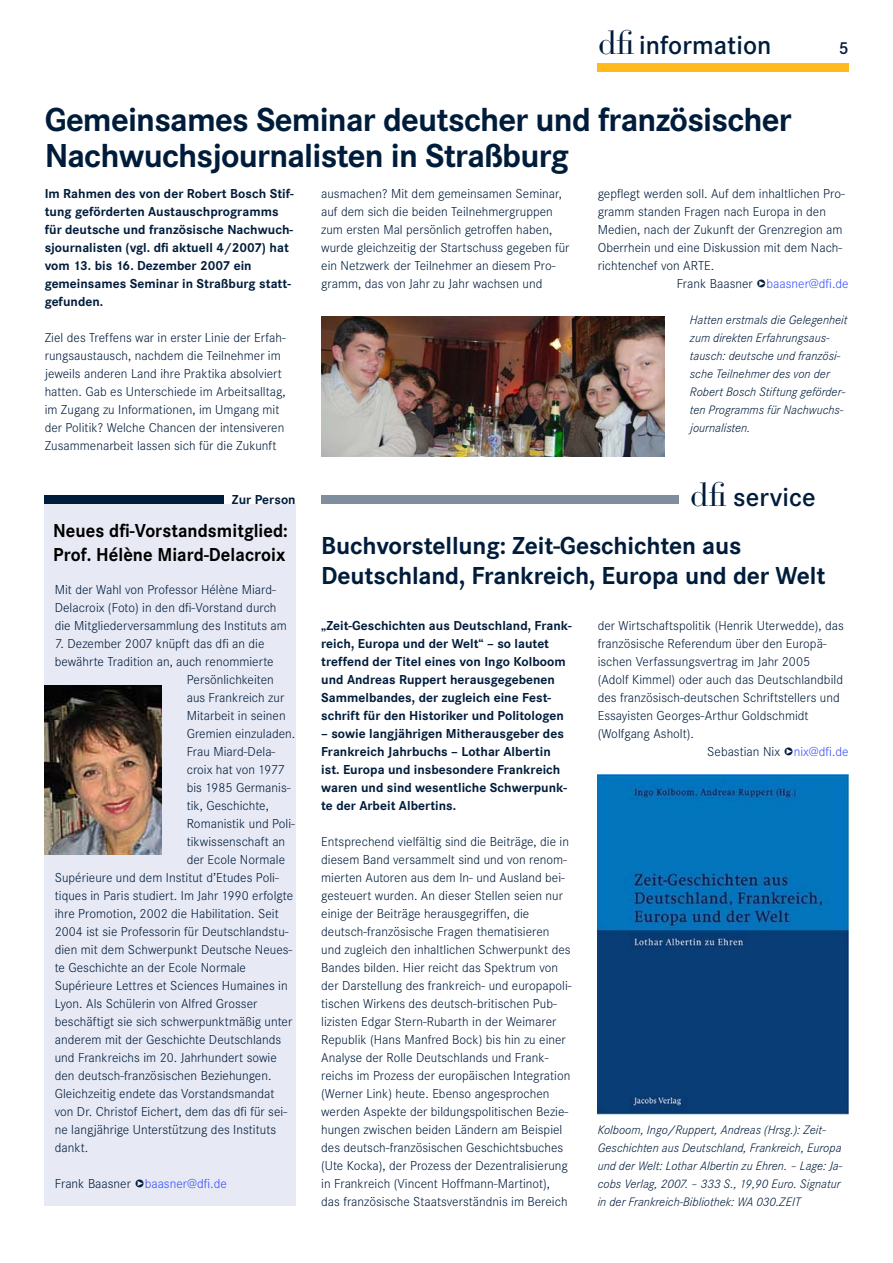
<style>
.page{position:relative;width:893px;height:1263px;background:#fff}
.page>*{position:absolute;margin:0;border:0;box-sizing:border-box;transform-origin:0 0}
.t1{font:700 34.5px/36px "Corporate S";letter-spacing:-.025em;color:#001c3b}
.t2{font:600 27px "Corporate S";letter-spacing:.005em;color:#001c3b}
.t3{font:700 25.5px/30px "Corporate S";letter-spacing:-.005em;color:#001c3b}
.t4{font:700 19.5px/24px "Corporate S";color:#000;scale:.95 1}
.t5{font:600 18px "Corporate S";color:#001c3b}
.t6{font:300 13.5px/18px "Corporate S";letter-spacing:.005em;color:#001c3b}
.t7{font:700 13.5px/18px "Corporate S";letter-spacing:.005em;color:#001c3b}
.t8{font:300 13.5px "Corporate S";letter-spacing:.005em;color:#3751ff}
.t9{font:italic 300 12.75px/18px "Corporate S";letter-spacing:.005em;color:#001c3b}
.s1{font-family:"Bauer Bodoni";font-weight:400;font-size:33px}
.s2{color:#001c3b}
.s3{color:#3751ff}
</style>
<div class="page">
<div style="left:597px;top:63px;width:251px;height:9px;background:#ffba1d"></div>
<img style="left:597px;top:774px;width:251px;height:341px">
<div style="left:45px;top:504px;width:251px;height:702px;background:#e7e9f4"></div>
<div style="left:45px;top:495px;width:179px;height:9px;background:#001c3b"></div>
<img style="left:45px;top:685px;width:116px;height:169px">
<div style="left:321px;top:495px;width:357px;height:9px;background:#808d9d"></div>
<img style="left:321px;top:317px;width:343px;height:140px">
<h2 class="t2" style="left:597px;top:34px;width:175px"><span class="s1">dfi</span> information</h2>
<h3 class="t5" style="left:838px;top:41px;width:11px">5</h3>
<h1 class="t1" style="left:45px;top:104px;width:748px">Gemeinsames Seminar deutscher und französischer<br>Nachwuchsjournalisten in Straßburg</h1>
<p class="t7" style="left:45px;top:186px;width:250px">Im Rahmen des von der Robert Bosch Stif&shy;tung geförderten Austauschprogramms für deutsche und französische Nachwuch&shy;sjournalisten (vgl. dfi aktuell 4/2007) hat vom 13. bis 16. Dezember 2007 ein gemeinsames Seminar in Straßburg statt&shy;gefunden.</p>
<p class="t6" style="left:45px;top:330px;width:243px">Ziel des Treffens war in erster Linie der Erfah&shy;rungsaustausch, nachdem die Teilnehmer im jeweils anderen Land ihre Praktika absolviert hatten. Gab es Unterschiede im Arbeitsalltag, im Zugang zu Informationen, im Umgang mit der Politik? Welche Chancen der intensiveren Zusammenarbeit lassen sich für die Zukunft</p>
<p class="t6" style="left:321px;top:186px;width:250px">ausmachen? Mit dem gemeinsamen Seminar, auf dem sich die beiden Teilnehmergruppen zum ersten Mal persönlich getroffen haben, wurde gleichzeitig der Startschuss gegeben für ein Netzwerk der Teilnehmer an diesem Pro&shy;gramm, das von Jahr zu Jahr wachsen und</p>
<p class="t6" style="left:597px;top:186px;width:248px">gepflegt werden soll. Auf dem inhaltlichen Pro-</p>
<p class="t6" style="left:597px;top:204px;width:230px">gramm standen Fragen nach Europa in den</p>
<p class="t6" style="left:597px;top:222px;width:246px">Medien, nach der Zukunft der Grenzregion am</p>
<p class="t6" style="left:597px;top:240px;width:246px">Oberrhein und eine Diskussion mit dem Nach-</p>
<p class="t6" style="left:597px;top:258px;width:118px">richtenchef von ARTE.</p>
<p class="t8" style="left:676px;top:278px;width:173px"><span class="s2">Frank Baasner</span> <span class="s2">❑</span>baasner@dfi.de</p>
<p class="t9" style="left:690px;top:312px;width:159px">Hatten erstmals die Gelegenheit zum direkten Erfahrungsaus&shy;tausch: deutsche und französi&shy;sche Teilnehmer des von der<br>Robert Bosch Stiftung geförder&shy;ten Programms für Nachwuchs&shy;journalisten.</p>
<p class="t7" style="left:232px;top:492px;width:65px">Zur Person</p>
<h3 class="t4" style="left:53px;top:520px;width:248px">Neues dfi-Vorstandsmitglied:<br>Prof. Hélène Miard-Delacroix</h3>
<p class="t6" style="left:55px;top:582px;width:233px">Mit der Wahl von Professor Hélène Miard-<br>Delacroix (Foto) in den dfi-Vorstand durch die Mitgliederversammlung des Instituts am</p>
<p class="t6" style="left:55px;top:636px;width:211px">7. Dezember 2007 knüpft das dfi an die</p>
<p class="t6" style="left:55px;top:654px;width:220px">bewährte Tradition an, auch renommierte</p>
<p class="t6" style="left:187px;top:672px;width:89px">Persönlichkeiten</p>
<p class="t6" style="left:187px;top:690px;width:99px">aus Frankreich zur</p>
<p class="t6" style="left:187px;top:708px;width:100px">Mitarbeit in seinen</p>
<p class="t6" style="left:187px;top:726px;width:110px">Gremien einzuladen.</p>
<p class="t6" style="left:187px;top:744px;width:90px">Frau Miard-Dela-</p>
<p class="t6" style="left:187px;top:762px;width:99px">croix hat von 1977</p>
<p class="t6" style="left:187px;top:780px;width:105px">bis 1985 Germanis-</p>
<p class="t6" style="left:187px;top:798px;width:84px">tik, Geschichte,</p>
<p class="t6" style="left:187px;top:816px;width:110px">Romanistik und Poli-</p>
<p class="t6" style="left:187px;top:834px;width:100px">tikwissenschaft an</p>
<p class="t6" style="left:187px;top:852px;width:100px">der Ecole Normale</p>
<p class="t6" style="left:55px;top:870px;width:225px">Supérieure und dem Institut d’Etudes Poli-</p>
<p class="t6" style="left:55px;top:888px;width:240px">tiques in Paris studiert. Im Jahr 1990 erfolgte</p>
<p class="t6" style="left:55px;top:906px;width:225px">ihre Promotion, 2002 die Habilitation. Seit</p>
<p class="t6" style="left:55px;top:924px;width:235px">2004 ist sie Professorin für Deutschlandstu-</p>
<p class="t6" style="left:55px;top:942px;width:239px">dien mit dem Schwerpunkt Deutsche Neues-</p>
<p class="t6" style="left:55px;top:960px;width:193px">te Geschichte an der Ecole Normale</p>
<p class="t6" style="left:55px;top:978px;width:234px">Supérieure Lettres et Sciences Humaines in</p>
<p class="t6" style="left:55px;top:996px;width:204px">Lyon. Als Schülerin von Alfred Grosser</p>
<p class="t6" style="left:55px;top:1014px;width:239px">beschäftigt sie sich schwerpunktmäßig unter</p>
<p class="t6" style="left:55px;top:1032px;width:228px">anderem mit der Geschichte Deutschlands</p>
<p class="t6" style="left:55px;top:1050px;width:223px">und Frankreichs im 20. Jahrhundert sowie</p>
<p class="t6" style="left:55px;top:1068px;width:218px">den deutsch-französischen Beziehungen.</p>
<p class="t6" style="left:55px;top:1086px;width:221px">Gleichzeitig endete das Vorstandsmandat</p>
<p class="t6" style="left:55px;top:1104px;width:234px">von Dr. Christof Eichert, dem das dfi für sei-</p>
<p class="t6" style="left:55px;top:1122px;width:223px">ne langjährige Unterstützung des Instituts</p>
<p class="t6" style="left:55px;top:1140px;width:35px">dankt.</p>
<p class="t8" style="left:55px;top:1178px;width:173px"><span class="s2">Frank Baasner</span> <span class="s2">❑</span>baasner@dfi.de</p>
<h2 class="t2" style="left:690px;top:486px;width:127px"><span class="s1">dfi</span> service</h2>
<h3 class="t3" style="left:321px;top:533px;width:506px">Buchvorstellung: Zeit-Geschichten aus<br>Deutschland, Frankreich, Europa und der Welt</h3>
<p class="t7" style="left:321px;top:618px;width:252px">„Zeit-Geschichten aus Deutschland, Frank&shy;reich, Europa und der Welt“ – so lautet treffend der Titel eines von Ingo Kolboom und Andreas Ruppert herausgegebenen Sammelbandes, der zugleich eine Fest&shy;schrift für den Historiker und Politologen</p>
<p class="t7" style="left:321px;top:726px;width:247px">– sowie langjährigen Mitherausgeber des Frankreich Jahrbuchs – Lothar Albertin ist. Europa und insbesondere Frankreich waren und sind wesentliche Schwerpunk&shy;te der Arbeit Albertins.</p>
<p class="t6" style="left:321px;top:834px;width:252px">Entsprechend vielfältig sind die Beiträge, die in diesem Band versammelt sind und von renom&shy;mierten Autoren aus dem In- und Ausland bei&shy;gesteuert wurden. An dieser Stellen seien nur einige der Beiträge herausgegriffen, die deutsch-französische Fragen thematisieren und zugleich den inhaltlichen Schwerpunkt des Bandes bilden. Hier reicht das Spektrum von der Darstellung des frankreich- und europapoli&shy;tischen Wirkens des deutsch-britischen Pub&shy;lizisten Edgar Stern-Rubarth in der Weimarer Republik (Hans Manfred Bock) bis hin zu einer Analyse der Rolle Deutschlands und Frank&shy;reichs im Prozess der europäischen Integration (Werner Link) heute. Ebenso angesprochen werden Aspekte der bildungspolitischen Bezie&shy;hungen zwischen beiden Ländern am Beispiel des deutsch-französischen Geschichtsbuches (Ute Kocka), der Prozess der Dezentralisierung in Frankreich (Vincent Hoffmann-Martinot), das französische Staatsverständnis im Bereich</p>
<p class="t6" style="left:597px;top:618px;width:248px">der Wirtschaftspolitik (Henrik Uterwedde), das</p>
<p class="t6" style="left:597px;top:636px;width:230px">französische Referendum über den Europä-</p>
<p class="t6" style="left:597px;top:654px;width:214px">ischen Verfassungsvertrag im Jahr 2005</p>
<p class="t6" style="left:597px;top:672px;width:247px">(Adolf Kimmel) oder auch das Deutschlandbild</p>
<p class="t6" style="left:597px;top:690px;width:243px">des französisch-deutschen Schriftstellers und</p>
<p class="t6" style="left:597px;top:708px;width:212px">Essayisten Georges-Arthur Goldschmidt</p>
<p class="t6" style="left:597px;top:726px;width:98px">(Wolfgang Asholt).</p>
<p class="t6" style="left:707px;top:744px;width:143px">Sebastian Nix ❑<span class="s3">nix@dfi.de</span></p>
<p class="t9" style="left:597px;top:1122px;width:246px">Kolboom, Ingo/Ruppert, Andreas (Hrsg.): Zeit-Geschichten aus Deutschland, Frankreich, Europa und der Welt: Lothar Albertin zu Ehren. – Lage: Ja&shy;cobs Verlag, 2007. – 333 S., 19,90 Euro. Signatur in der Frankreich-Bibliothek: WA 030.ZEIT</p>
</div>
